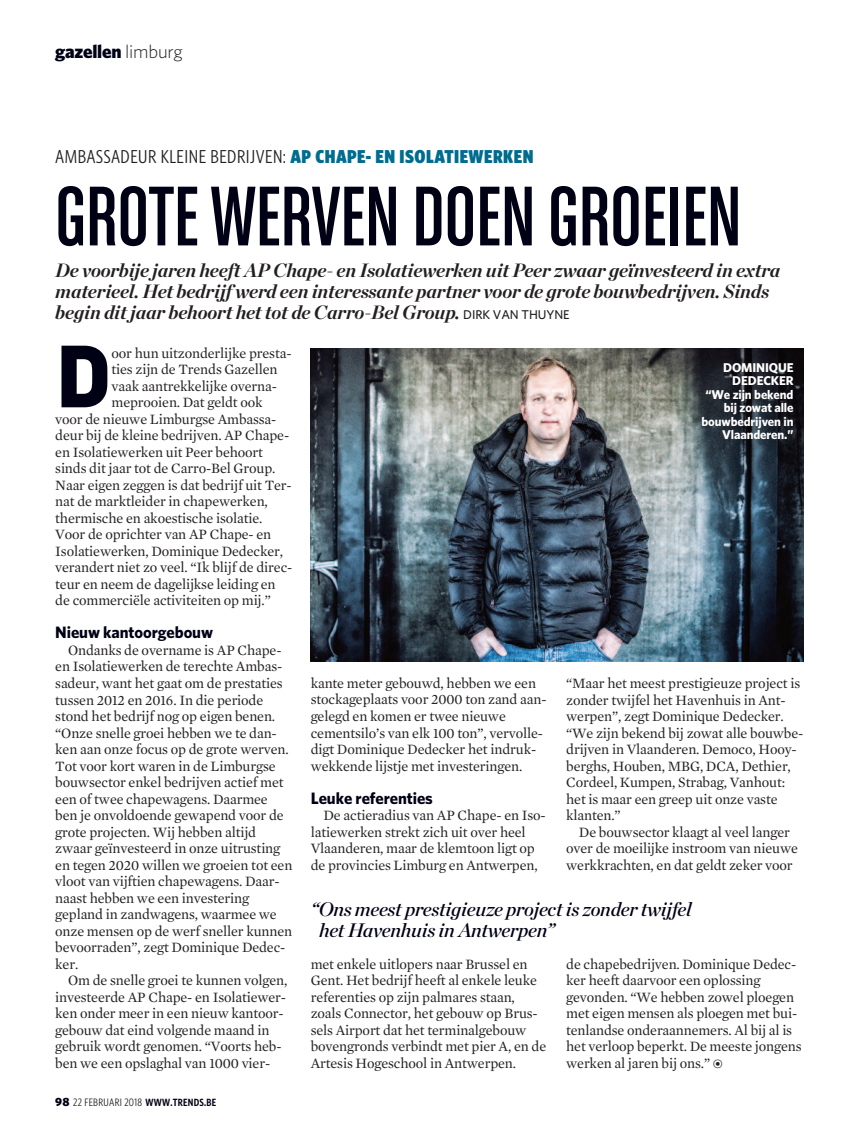
<style>
.page{position:relative;width:859px;height:1136px;background:#fff}
.page>*{position:absolute;margin:0;border:0;box-sizing:border-box;transform-origin:0 0}
.t1{font:90px "Chalet Comprime Cologne Sixty";color:#010116}
.t2{font:900 86.55px "DIN";color:#010116}
.t3{font:italic 19.5px/20.5px "Chronicle Display Semi";letter-spacing:-.01em;color:#010116}
.t4{font:italic 700 19.2px/21px "Chronicle Display";letter-spacing:-.005em;color:#231f20}
.t5{font:18.75px "Whitney Condensed";letter-spacing:.025em;color:#231f20}
.t6{font:900 18.75px "Whitney";letter-spacing:-.01em;color:#010116}
.t7{font:700 16.5px "Whitney";letter-spacing:-.005em;color:#010116}
.t8{font:14.55px/16.5px "Mercury Text G1";letter-spacing:-.01em;color:#231f20}
.t9{font:700 12.75px/13.5px "Whitney";letter-spacing:-.01em;color:#fff;text-align:right}
.t10{font:10.8px "Whitney Condensed";letter-spacing:.025em;color:#231f20}
.s1{font-weight:300;color:#231f20}
.s2{font-weight:900;color:#006c8f}
.s3{font-family:"Whitney";font-weight:500;font-style:normal;font-size:12.75px}
.s4{font-family:"Whitney";font-weight:900;font-size:12px;color:#010116}
.s5{font-weight:600;font-size:10.5px;color:#010116}
.s6{font-family:"Mercury Numeric G1";font-size:13.5px}
</style>
<div class="page">
<img style="left:311px;top:349px;width:493px;height:312px">
<p class="t6" style="left:55px;top:45px;width:129px">gazellen <span class="s1">limburg</span></p>
<p class="t5" style="left:55px;top:150px;width:480px">AMBASSADEUR KLEINE BEDRIJVEN: <span class="s2">AP CHAPE- EN ISOLATIEWERKEN</span></p>
<h1 class="t1" style="left:55px;top:162px;width:688px">GROTE WERVENDOENGROEIEN</h1>
<p class="t4" style="left:55px;top:262px;width:726px">De voorbije jaren heeft AP Chape- en Isolatiewerken uit Peer zwaar geïnvesteerd in extra materieel. Het bedrijf werd een interessante partner voor de grote bouwbedrijven. Sinds begin ditjaar behoort het tot de Carro-Bel Group. <span class="s3">DIRK VAN THUYNE</span></p>
<h2 class="t2" style="left:55px;top:324px;width:58px">D</h2>
<p class="t8" style="left:112px;top:344px;width:181px">oor hun uitzonderlijke presta-</p>
<p class="t8" style="left:112px;top:361px;width:167px">ties zijn de Trends Gazellen</p>
<p class="t8" style="left:112px;top:377px;width:167px">vaak aantrekkelijke overna-</p>
<p class="t8" style="left:112px;top:394px;width:153px">meprooien. Dat geldt ook</p>
<p class="t8" style="left:55px;top:410px;width:223px">voor de nieuwe Limburgse Ambassa-</p>
<p class="t8" style="left:55px;top:427px;width:235px">deur bij de kleine bedrijven. AP Chape-</p>
<p class="t8" style="left:55px;top:443px;width:209px">en Isolatiewerken uit Peer behoort</p>
<p class="t8" style="left:55px;top:460px;width:222px">sinds dit jaar tot de Carro-Bel Group.</p>
<p class="t8" style="left:55px;top:476px;width:238px">Naar eigen zeggen is dat bedrijf uit Ter-</p>
<p class="t8" style="left:55px;top:493px;width:214px">nat de marktleider in chapewerken,</p>
<p class="t8" style="left:55px;top:509px;width:209px">thermische en akoestische isolatie.</p>
<p class="t8" style="left:55px;top:526px;width:217px">Voor de oprichter van AP Chape- en</p>
<p class="t8" style="left:55px;top:542px;width:229px">Isolatiewerken, Dominique Dedecker,</p>
<p class="t8" style="left:55px;top:559px;width:239px">verandert niet zo veel. “Ik blijf de direc-</p>
<p class="t8" style="left:55px;top:575px;width:222px">teur en neem de dagelijkse leiding en</p>
<p class="t8" style="left:55px;top:592px;width:217px">de commerciële activiteiten op mij.”</p>
<p class="t7" style="left:55px;top:627px;width:159px">Nieuw kantoorgebouw</p>
<p class="t8" style="left:55px;top:641px;width:239px;text-indent:13px">Ondanks de overname is AP Chape&shy;en Isolatiewerken de terechte Ambas&shy;sadeur, want het gaat om de prestaties tussen 2012 en 2016. In die periode stond het bedrijf nog op eigen benen. “Onze snelle groei hebben we te dan&shy;ken aan onze focus op de grote werven.<br>Tot voor kort waren in de Limburgse bouwsector enkel bedrijven actief met een of twee chapewagens. Daarmee ben je onvoldoende gewapend voor de grote projecten. Wij hebben altijd zwaar geïnvesteerd in onze uitrusting en tegen 2020 willen we groeien tot een vloot van vijftien chapewagens. Daar&shy;naast hebben we een investering gepland in zandwagens, waarmee we onze mensen op de werf sneller kunnen bevoorraden”, zegt Dominique Dedec&shy;ker.</p>
<p class="t8" style="left:55px;top:971px;width:234px;text-indent:13px">Om de snelle groei te kunnen volgen, investeerde AP Chape- en Isolatiewer&shy;ken onder meer in een nieuw kantoor&shy;gebouw dat eind volgende maand in gebruik wordt genomen. “Voorts heb&shy;ben we een opslaghal van 1000 vier-</p>
<p class="t10" style="left:55px;top:1098px;width:163px"><span class="s4">98</span> 22 FEBRUARI 2018 <span class="s5">WWW.TRENDS.BE</span></p>
<p class="t9" style="left:701px;top:362px;width:94px">DOMINIQUE<br>DEDECKER<br>“We zijn bekend bij zowat alle bouwbedrijven in<br>Vlaanderen.”</p>
<p class="t8" style="left:311px;top:674px;width:237px">kante meter gebouwd, hebben we een stockageplaats voor 2000 ton zand aan&shy;gelegd en komen er twee nieuwe cementsilo’s van elk 100 ton”, vervolle&shy;digt Dominique Dedecker het indruk&shy;wekkende lijstje met investeringen.</p>
<p class="t7" style="left:311px;top:792px;width:124px">Leuke referenties</p>
<p class="t8" style="left:311px;top:806px;width:237px;text-indent:13px">De actieradius van AP Chape- en Iso&shy;latiewerken strekt zich uit over heel Vlaanderen, maar de klemtoon ligt op de provincies Limburg en Antwerpen,</p>
<p class="t8" style="left:566px;top:674px;width:239px">“Maar het meest prestigieuze project is zonder twijfel het Havenhuis in Ant&shy;werpen”, zegt Dominique Dedecker. “We zijn bekend bij zowat alle bouwbe&shy;drijven in Vlaanderen. Democo, Hooy&shy;berghs, Houben, MBG, DCA, Dethier, Cordeel, Kumpen, Strabag, Vanhout: het is maar een greep uit onze vaste klanten.”</p>
<p class="t8" style="left:566px;top:823px;width:233px;text-align:center">De bouwsector klaagt al veel langer over de moeilijke instroom van nieuwe werkkrachten, en dat geldt zeker voor</p>
<h3 class="t3" style="left:319px;top:901px;width:374px;text-indent:-8px">“Ons meest prestigieuze project is zonder twijfel het Havenhuis in Antwerpen”</h3>
<p class="t8" style="left:311px;top:955px;width:237px">met enkele uitlopers naar Brussel en Gent. Het bedrijf heeft al enkele leuke referenties op zijn palmares staan, zoals Connector, het gebouw op Brus&shy;sels Airport dat het terminalgebouw bovengronds verbindt met pier A, en de Artesis Hogeschool in Antwerpen.</p>
<p class="t8" style="left:566px;top:955px;width:237px">de chapebedrijven. Dominique Dedec&shy;ker heeft daarvoor een oplossing gevonden. “We hebben zowel ploegen met eigen mensen als ploegen met bui&shy;tenlandse onderaannemers. Al bij al is het verloop beperkt. De meeste jongens werken al jaren bij ons.” <span class="s6">z</span></p>
</div>
